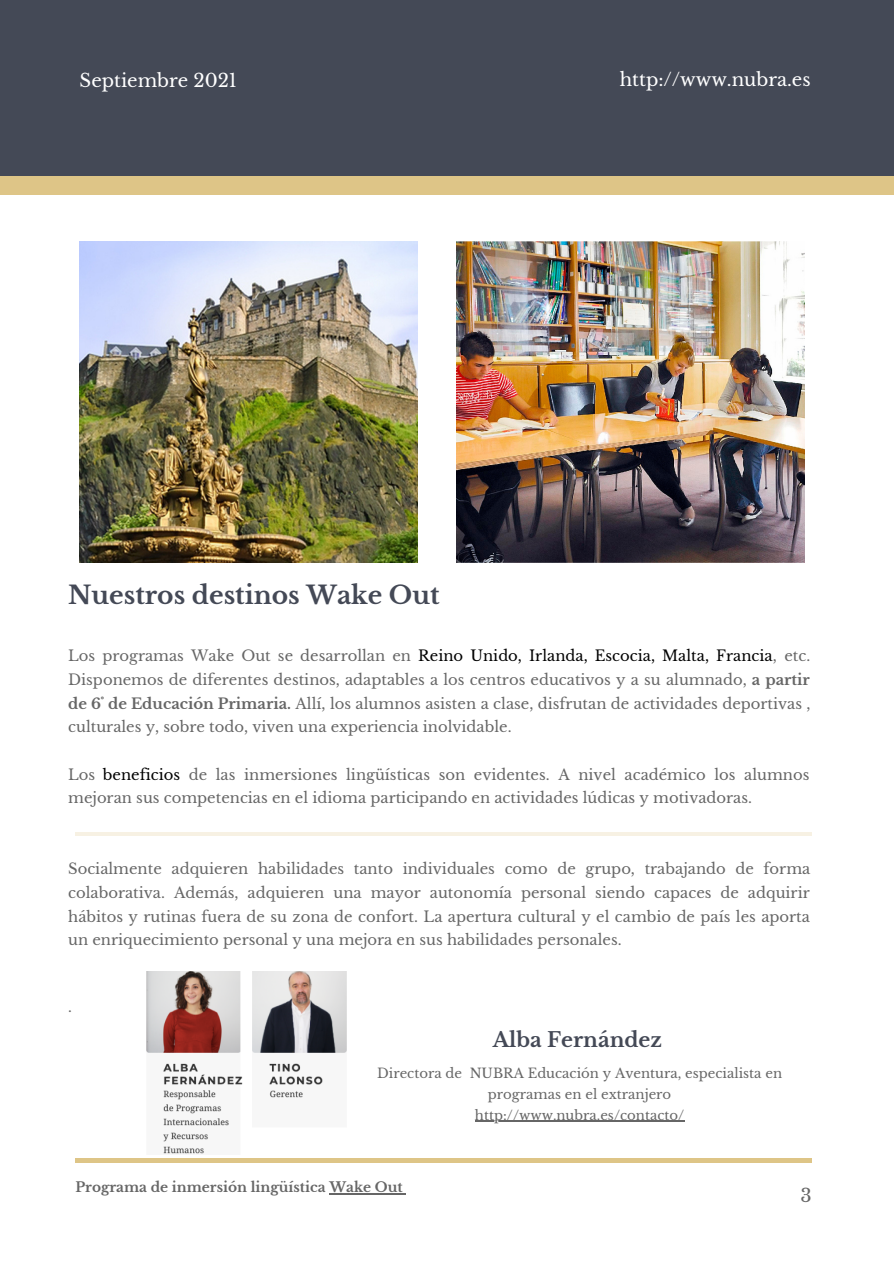
<style>
.page{position:relative;width:894px;height:1264px;background:#fff}
.page>*{position:absolute;margin:0;border:0;box-sizing:border-box;transform-origin:0 0}
.t1{font:700 24.9px "Libre Baskerville";color:#444956}
.t2{font:700 20.4px "Libre Baskerville";color:#444956}
.t3{font:18.15px "Libre Baskerville";color:#fff}
.t4{font:18.15px "Libre Baskerville";color:#666}
.t5{font:14.7px/23.7px "Libre Baskerville";color:#666;text-align:justify}
.t6{font:14.25px "Libre Baskerville";color:#666}
.t7{font:700 13.65px "Libre Baskerville";color:#666}
.t8{font:13.2px/21px "Libre Baskerville";color:#666;text-align:center}
.s1{color:#000}
.s2{font-weight:700}
</style>
<div class="page">
<div style="left:0;top:163px;width:893px;height:32px;background:#dec587"></div>
<div style="left:0;top:0;width:893px;height:175px;background:#444956"></div>
<hr style="left:75px;top:1158px;width:737px;height:4px;background:#dec587">
<hr style="left:75px;top:832px;width:737px;height:3px;background:#dec587">
<img style="left:80px;top:242px;width:337px;height:321px">
<hr style="left:475px;top:1120px;width:209px;height:1px;background:#666">
<img style="left:456px;top:242px;width:348px;height:321px">
<img style="left:146px;top:971px;width:201px;height:183px">
<hr style="left:329px;top:1193px;width:73px;height:1px;background:#666">
<p class="t3" style="left:80px;top:69px;width:159px">Septiembre 2021</p>
<p class="t3" style="left:619px;top:69px;width:192px">http://www.nubra.es</p>
<p class="t1" style="left:68px;top:579px;width:373px">Nuestros destinos Wake Out</p>
<p class="t5" style="left:68px;top:644px;width:743px">Los programas Wake Out se desarrollan en <span class="s1">Reino Unido, Irlanda, Escocia, Malta, Francia</span>, etc.<br>Disponemos de diferentes destinos, adaptables a los centros educativos y a su alumnado, <span class="s2">a partir de 6˚ de Educación Primaria.</span> Allí, los alumnos asisten a clase, disfrutan de actividades deportivas , culturales y, sobre todo, viven una experiencia inolvidable.</p>
<p class="t5" style="left:68px;top:762px;width:742px">Los <span class="s1">beneficios</span> de las inmersiones lingüísticas son evidentes. A nivel académico los alumnos mejoran sus competencias en el idioma participando en actividades lúdicas y motivadoras.</p>
<p class="t5" style="left:68px;top:857px;width:743px">Socialmente adquieren habilidades tanto individuales como de grupo, trabajando de forma colaborativa. Además, adquieren una mayor autonomía personal siendo capaces de adquirir hábitos y rutinas fuera de su zona de confort. La apertura cultural y el cambio de país les aporta un enriquecimiento personal y una mejora en sus habilidades personales.</p>
<p class="t6" style="left:68px;top:998px;width:5px">.</p>
<p class="t2" style="left:492px;top:1027px;width:171px">Alba Fernández</p>
<p class="t8" style="left:377px;top:1062px;width:406px">Directora de NUBRA Educación y Aventura, especialista en programas en el extranjero</p>
<p class="t8" style="left:475px;top:1104px;width:211px">http://www.nubra.es/contacto/</p>
<p class="t7" style="left:75px;top:1178px;width:328px">Programa de inmersión lingüística Wake Out</p>
<p class="t4" style="left:800px;top:1183px;width:13px">3</p>
</div>
